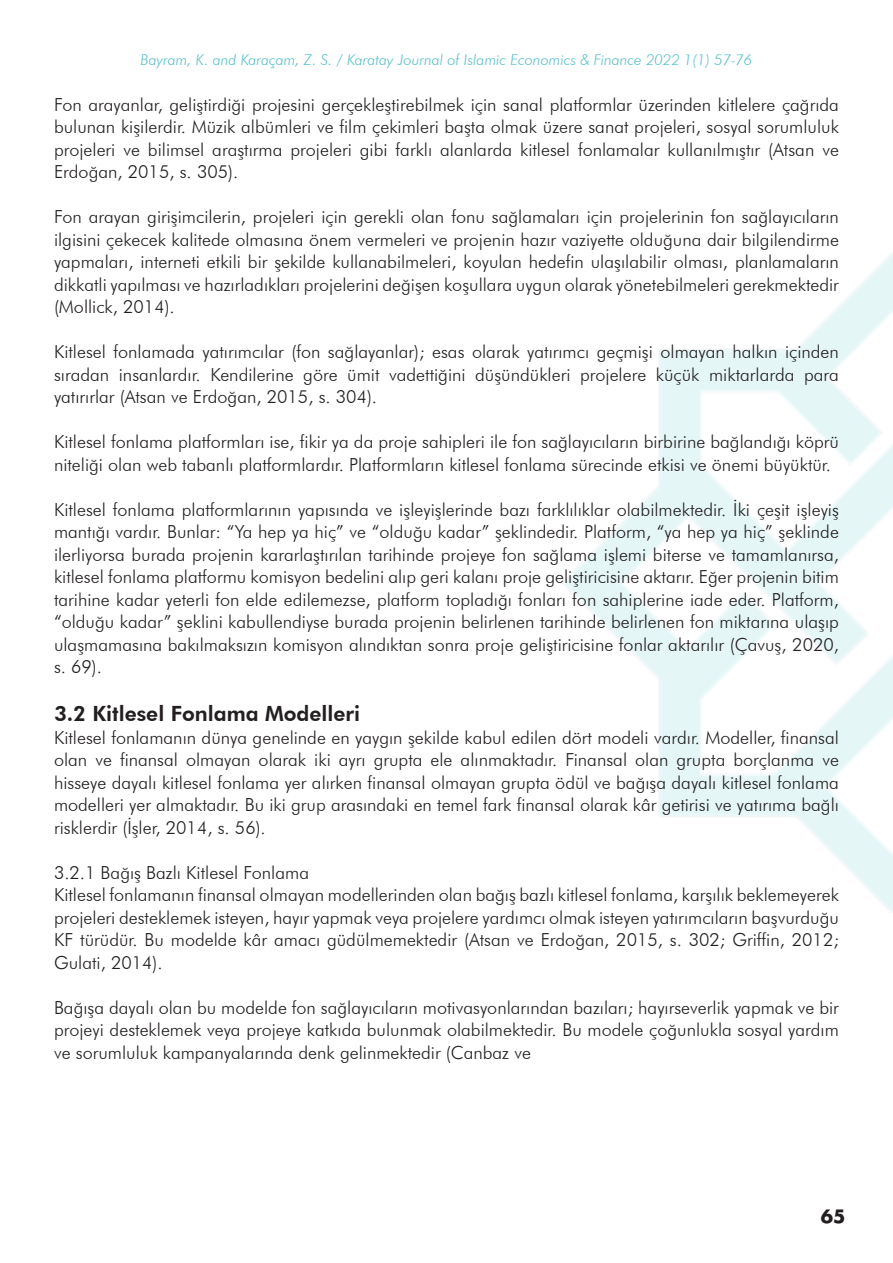
<style>
.page{position:relative;width:893px;height:1263px;background:#fff}
.page>*{position:absolute;margin:0;border:0;box-sizing:border-box;transform-origin:0 0}
.t1{font:800 21px "Futura BT";color:#231f20}
.t2{font:300 18px/22.5px "Futura BT";color:#231f20;text-align:justify}
.t3{font:700 18px "Futura";color:#231f20}
.t4{font:italic 300 15px "Futura BT";color:#59c0cc}
</style>
<div class="page">
<p class="t4" style="left:141px;top:51px;width:613px">Bayram, K. and Karaçam, Z. S. / Karatay Journal of Islamic Economics &amp; Finance 2022 1(1) 57-76</p>
<p class="t2" style="left:54px;top:93px;width:786px">Fon arayanlar, geliştirdiği projesini gerçekleştirebilmek için sanal platformlar üzerinden kitlelere çağrıda bulunan kişilerdir. Müzik albümleri ve film çekimleri başta olmak üzere sanat projeleri, sosyal sorumluluk projeleri ve bilimsel araştırma projeleri gibi farklı alanlarda kitlesel fonlamalar kullanılmıştır (Atsan ve Erdoğan, 2015, s. 305).</p>
<p class="t2" style="left:54px;top:205px;width:786px">Fon arayan girişimcilerin, projeleri için gerekli olan fonu sağlamaları için projelerinin fon sağlayıcıların ilgisini çekecek kalitede olmasına önem vermeleri ve projenin hazır vaziyette olduğuna dair bilgilendirme yapmaları, interneti etkili bir şekilde kullanabilmeleri, koyulan hedefin ulaşılabilir olması, planlamaların dikkatli yapılması ve hazırladıkları projelerini değişen koşullara uygun olarak yönetebilmeleri gerekmektedir (Mollick, 2014).</p>
<p class="t2" style="left:54px;top:340px;width:786px">Kitlesel fonlamada yatırımcılar (fon sağlayanlar); esas olarak yatırımcı geçmişi olmayan halkın içinden sıradan insanlardır. Kendilerine göre ümit vadettiğini düşündükleri projelere küçük miktarlarda para yatırırlar (Atsan ve Erdoğan, 2015, s. 304).</p>
<p class="t2" style="left:54px;top:430px;width:786px">Kitlesel fonlama platformları ise, fikir ya da proje sahipleri ile fon sağlayıcıların birbirine bağlandığı köprü niteliği olan web tabanlı platformlardır. Platformların kitlesel fonlama sürecinde etkisi ve önemi büyüktür.</p>
<p class="t2" style="left:54px;top:498px;width:786px">Kitlesel fonlama platformlarının yapısında ve işleyişlerinde bazı farklılıklar olabilmektedir. İki çeşit işleyiş mantığı vardır. Bunlar: “Ya hep ya hiç” ve “olduğu kadar” şeklindedir. Platform, “ya hep ya hiç” şeklinde ilerliyorsa burada projenin kararlaştırılan tarihinde projeye fon sağlama işlemi biterse ve tamamlanırsa, kitlesel fonlama platformu komisyon bedelini alıp geri kalanı proje geliştiricisine aktarır. Eğer projenin bitim tarihine kadar yeterli fon elde edilemezse, platform topladığı fonları fon sahiplerine iade eder. Platform, “olduğu kadar” şeklini kabullendiyse burada projenin belirlenen tarihinde belirlenen fon miktarına ulaşıp ulaşmamasına bakılmaksızın komisyon alındıktan sonra proje geliştiricisine fonlar aktarılır (Çavuş, 2020, s. 69).</p>
<p class="t1" style="left:54px;top:701px;width:307px">3.2 Kitlesel Fonlama Modelleri</p>
<p class="t2" style="left:54px;top:726px;width:786px">Kitlesel fonlamanın dünya genelinde en yaygın şekilde kabul edilen dört modeli vardır. Modeller, finansal olan ve finansal olmayan olarak iki ayrı grupta ele alınmaktadır. Finansal olan grupta borçlanma ve hisseye dayalı kitlesel fonlama yer alırken finansal olmayan grupta ödül ve bağışa dayalı kitlesel fonlama modelleri yer almaktadır. Bu iki grup arasındaki en temel fark finansal olarak kâr getirisi ve yatırıma bağlı risklerdir (İşler, 2014, s. 56).</p>
<p class="t2" style="left:54px;top:861px;width:257px">3.2.1 Bağış Bazlı Kitlesel Fonlama</p>
<p class="t2" style="left:54px;top:883px;width:786px">Kitlesel fonlamanın finansal olmayan modellerinden olan bağış bazlı kitlesel fonlama, karşılık beklemeyerek projeleri desteklemek isteyen, hayır yapmak veya projelere yardımcı olmak isteyen yatırımcıların başvurduğu KF türüdür. Bu modelde kâr amacı güdülmemektedir (Atsan ve Erdoğan, 2015, s. 302; Griffin, 2012; Gulati, 2014).</p>
<p class="t2" style="left:54px;top:996px;width:786px">Bağışa dayalı olan bu modelde fon sağlayıcıların motivasyonlarından bazıları; hayırseverlik yapmak ve bir projeyi desteklemek veya projeye katkıda bulunmak olabilmektedir. Bu modele çoğunlukla sosyal yardım ve sorumluluk kampanyalarında denk gelinmektedir (Canbaz ve</p>
<p class="t3" style="left:821px;top:1203px;width:26px">65</p>
</div>
